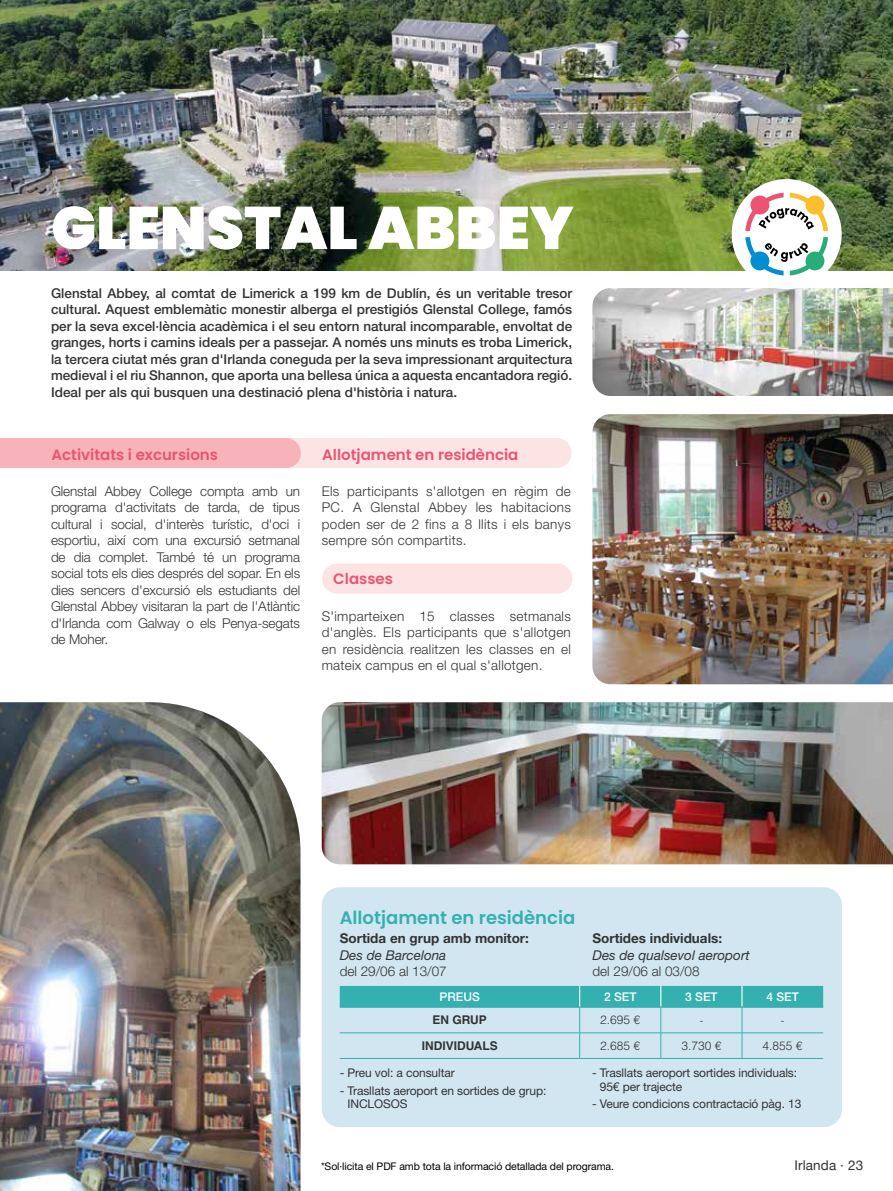
<style>
.page{position:relative;width:893px;height:1191px;background:#fff}
.page>*{position:absolute;margin:0;border:0;box-sizing:border-box;transform-origin:0 0}
.t1{font:900 60px "Poppins";color:#fff}
.t2{font:600 18px "Poppins";color:#34b0b0}
.t3{font:600 15px "Poppins";color:#ea5472}
.t4{font:300 13.5px/16.5px "Helvetica Neue LT Std";letter-spacing:.02em;color:#333332;text-align:justify}
.t5{font:500 13.5px/16.5px "Helvetica Neue LT Std";color:#333332;text-align:justify}
.t6{font:700 13.5px "Helvetica Neue LT Std";color:#333332}
.t7{font:italic 13.5px "Helvetica Neue LT Std";color:#333332}
.t8{font:300 13.5px "Helvetica Neue LT Std";color:#333332}
.t9{font:13.5px "Helvetica Neue";letter-spacing:.01em;color:#333332}
.t10{font:12px/13.5px "Helvetica Neue LT Std";letter-spacing:-.01em;color:#333332}
.t11{font:300 12px "Helvetica LT Std";color:#333332}
.t12{font:500 12px "Helvetica Neue LT Std";color:#fff}
.t13{font:700 12px "Helvetica LT Std";color:#333332}
.t14{font:10.5px "Helvetica Neue LT Std";letter-spacing:-.01em;color:#000}
.t15{font:300 10.5px "Helvetica LT Std";color:#333332}
</style>
<div class="page">
<svg style="left:0;top:438px;width:572px;height:156px"></svg>
<img style="left:0;top:0;width:893px;height:271px">
<div style="left:322px;top:563px;width:250px;height:30px;background:#fce3e4;border-radius:15px"></div>
<div style="left:322px;top:887px;width:520px;height:240px;background:#d2e6f2;border-radius:18px"></div>
<hr style="left:340px;top:1058px;width:240px;height:1px;background:#34b0b0">
<hr style="left:580px;top:1058px;width:81px;height:1px;background:#34b0b0">
<hr style="left:661px;top:1058px;width:81px;height:1px;background:#34b0b0">
<hr style="left:742px;top:1058px;width:81px;height:1px;background:#34b0b0">
<svg style="left:340px;top:986px;width:483px;height:72px"></svg>
<img style="left:322px;top:702px;width:571px;height:162px">
<img style="left:592px;top:288px;width:301px;height:108px">
<img style="left:0;top:702px;width:300px;height:489px">
<img style="left:592px;top:414px;width:301px;height:270px">
<div style="left:732px;top:179px;width:110px;height:110px;background:#fff;border-radius:50%"></div>
<svg style="left:745px;top:193px;width:83px;height:38px"></svg>
<svg style="left:745px;top:237px;width:83px;height:38px"></svg>
<h1 class="t1" style="left:51px;top:193px;width:524px">GLENSTAL ABBEY</h1>
<p class="t5" style="left:51px;top:285px;width:523px">Glenstal Abbey, al comtat de Limerick a 199 km de Dublín, és un veritable tresor cultural. Aquest emblemàtic monestir alberga el prestigiós Glenstal College, famós per la seva excel·lència acadèmica i el seu entorn natural incomparable, envoltat de granges, horts i camins ideals per a passejar. A només uns minuts es troba Limerick, la tercera ciutat més gran d'Irlanda coneguda per la seva impressionant arquitectura medieval i el riu Shannon, que aporta una bellesa única a aquesta encantadora regió.<br>Ideal per als qui busquen una destinació plena d'història i natura.</p>
<p class="t3" style="left:51px;top:446px;width:168px">Activitats i excursions</p>
<p class="t3" style="left:322px;top:446px;width:198px">Allotjament en residència</p>
<p class="t4" style="left:51px;top:482px;width:251px">Glenstal Abbey College compta amb un programa d'activitats de tarda, de tipus cultural i social, d'interès turístic, d'oci i esportiu, així com una excursió setmanal de dia complet. També té un programa social tots els dies després del sopar. En els dies sencers d'excursió els estudiants del Glenstal Abbey visitaran la part de l'Atlàntic d'Irlanda com Galway o els Penya-segats de Moher.</p>
<p class="t4" style="left:322px;top:482px;width:251px">Els participants s'allotgen en règim de PC. A Glenstal Abbey les habitacions poden ser de 2 fins a 8 llits i els banys sempre són compartits.</p>
<p class="t3" style="left:333px;top:570px;width:61px">Classes</p>
<p class="t4" style="left:322px;top:607px;width:251px">S'imparteixen 15 classes setmanals d'anglès. Els participants que s'allotgen en residència realitzen les classes en el mateix campus en el qual s'allotgen.</p>
<h2 class="t2" style="left:340px;top:907px;width:237px">Allotjament en residència</h2>
<p class="t6" style="left:340px;top:930px;width:191px">Sortida en grup amb monitor:</p>
<p class="t7" style="left:340px;top:947px;width:108px">Des de Barcelona</p>
<p class="t8" style="left:340px;top:963px;width:109px">del 29/06 al 13/07</p>
<p class="t6" style="left:592px;top:930px;width:131px">Sortides individuals:</p>
<p class="t7" style="left:592px;top:947px;width:159px">Des de qualsevol aeroport</p>
<p class="t8" style="left:592px;top:963px;width:109px">del 29/06 al 03/08</p>
<p class="t12" style="left:439px;top:989px;width:42px">PREUS</p>
<p class="t12" style="left:604px;top:989px;width:34px">2 SET</p>
<p class="t12" style="left:685px;top:989px;width:34px">3 SET</p>
<p class="t12" style="left:766px;top:989px;width:34px">4 SET</p>
<p class="t13" style="left:432px;top:1012px;width:56px">EN GRUP</p>
<p class="t11" style="left:600px;top:1012px;width:42px">2.695 €</p>
<p class="t15" style="left:700px;top:1013px;width:5px">-</p>
<p class="t15" style="left:781px;top:1013px;width:5px">-</p>
<p class="t13" style="left:422px;top:1038px;width:78px">INDIVIDUALS</p>
<p class="t11" style="left:600px;top:1038px;width:42px">2.685 €</p>
<p class="t11" style="left:681px;top:1038px;width:42px">3.730 €</p>
<p class="t11" style="left:763px;top:1038px;width:42px">4.855 €</p>
<p class="t10" style="left:340px;top:1066px;width:116px">- Preu vol: a consultar</p>
<p class="t10" style="left:348px;top:1083px;width:200px;text-indent:-8px">- Trasllats aeroport en sortides de grup:<br>INCLOSOS</p>
<p class="t10" style="left:600px;top:1066px;width:199px;text-indent:-8px">- Trasllats aeroport sortides individuals:<br>95€ per trajecte</p>
<p class="t10" style="left:592px;top:1097px;width:211px">- Veure condicions contractació pàg. 13</p>
<p class="t14" style="left:321px;top:1160px;width:294px">*Sol·licita el PDF amb tota la informació detallada del programa.</p>
<p class="t9" style="left:794px;top:1155px;width:70px">Irlanda · 23</p>
</div>
